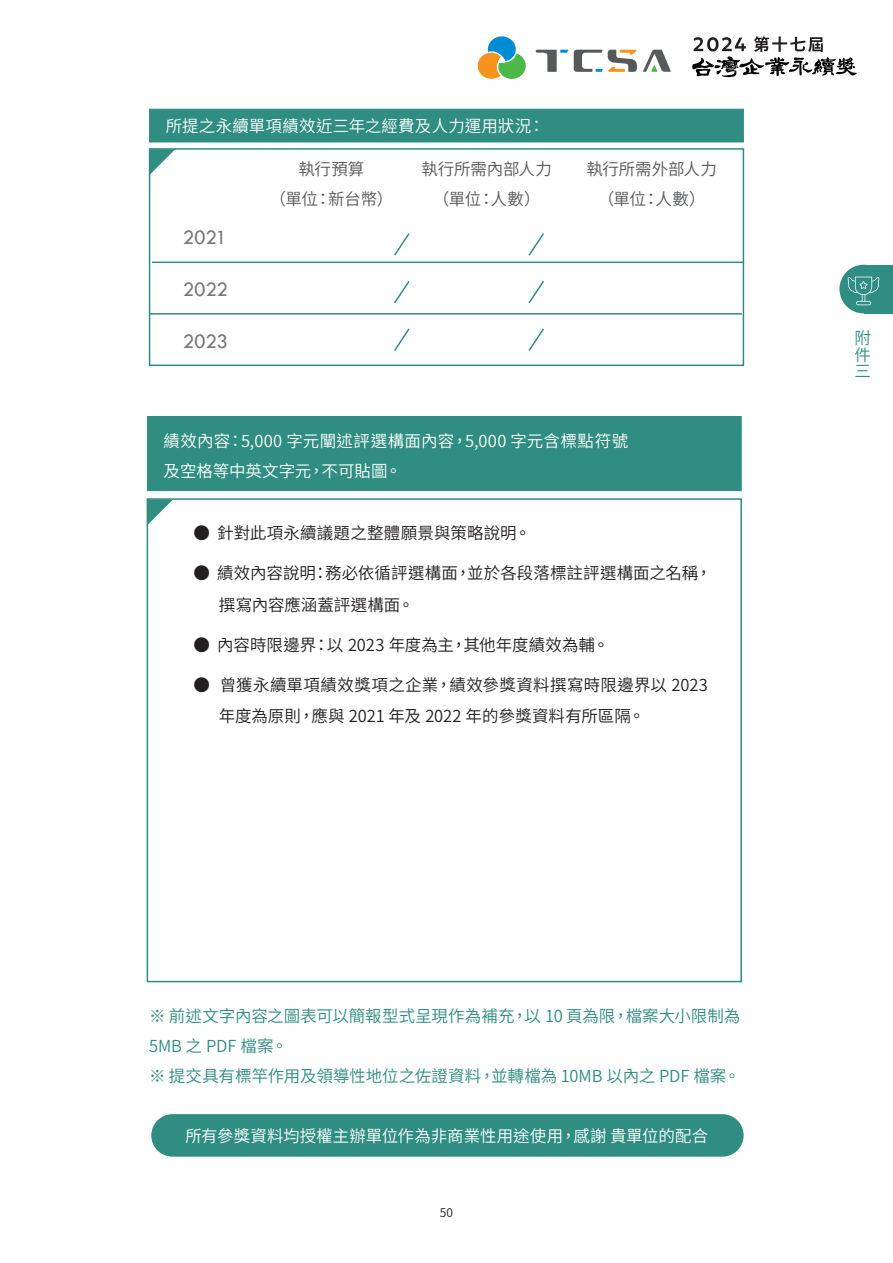
<style>
.page{position:relative;width:893px;height:1263px;background:#fff}
.page>*{position:absolute;margin:0;border:0;box-sizing:border-box;transform-origin:0 0}
.表格內文11靠左{font:21px "Tw Cen";letter-spacing:-.02em;color:#76787b}
.表格內文11靠左_退縮兩格{font:16.5px/31.5px "Source Han Sans TW";color:#231f20}
.項目內容_退縮零格{font:16.5px/16.5px "Source Han Sans TW";letter-spacing:-.005em;color:#2f8d82}
.項目內容_退縮零格-2{font:16.5px/30px "Source Han Sans TW";letter-spacing:.01em;color:#fff}
.項目內容_退縮零格-3{font:16.5px "Source Han Sans TW";letter-spacing:-.01em;color:#57585a}
.表格內文11白{font:16.5px "Source Han Sans TW";color:#fff}
.t1{font:12px "Source Han Sans TW";color:#231f20}
</style>
<div class="page">
<svg style="left:574px;top:50px;width:63px;height:22px"></svg>
<svg style="left:536px;top:50px;width:32px;height:22px"></svg>
<svg style="left:643px;top:50px;width:28px;height:22px"></svg>
<svg style="left:477px;top:36px;width:49px;height:43px"></svg>
<svg style="left:692px;top:36px;width:165px;height:41px"></svg>
<div style="left:147px;top:498px;width:595px;height:484px;border:2px solid #2f8d82"></div>
<div style="left:149px;top:109px;width:595px;height:33px;background:#2f8d82;border:1px solid #2f8d82"></div>
<div style="left:149px;top:148px;width:595px;height:218px;border:2px solid #2f8d82"></div>
<svg style="left:150px;top:149px;width:25px;height:26px"></svg>
<hr style="left:152px;top:262px;width:592px;height:1px;background:#2f8d82">
<hr style="left:150px;top:313px;width:592px;height:2px;background:#2f8d82">
<svg style="left:394px;top:233px;width:16px;height:23px"></svg>
<svg style="left:528px;top:233px;width:16px;height:23px"></svg>
<svg style="left:394px;top:281px;width:16px;height:23px"></svg>
<svg style="left:528px;top:281px;width:16px;height:23px"></svg>
<svg style="left:394px;top:328px;width:16px;height:23px"></svg>
<svg style="left:528px;top:328px;width:16px;height:23px"></svg>
<div style="left:147px;top:416px;width:594px;height:75px;background:#2f8d82"></div>
<svg style="left:148px;top:499px;width:25px;height:26px"></svg>
<div style="left:864px;top:265px;width:29px;height:48px;background:#2f8d82"></div>
<div style="left:839px;top:265px;width:48px;height:48px;background:#2f8d82;border-radius:50%"></div>
<svg style="left:847px;top:277px;width:33px;height:28px"></svg>
<div style="left:151px;top:1114px;width:593px;height:43px;background:#2f8d82;border-radius:21px"></div>
<p class="項目內容_退縮零格-2" style="left:166px;top:111px;width:381px">所提之永續單項績效近三年之經費及人力運用狀況：</p>
<p class="項目內容_退縮零格-3" style="left:299px;top:160px;width:67px">執行預算</p>
<p class="項目內容_退縮零格-3" style="left:270px;top:190px;width:113px">（單位：新台幣）</p>
<p class="項目內容_退縮零格-3" style="left:422px;top:160px;width:132px">執行所需內部人力</p>
<p class="項目內容_退縮零格-3" style="left:433px;top:190px;width:97px">（單位：人數）</p>
<p class="項目內容_退縮零格-3" style="left:586px;top:160px;width:132px">執行所需外部人力</p>
<p class="項目內容_退縮零格-3" style="left:598px;top:190px;width:97px">（單位：人數）</p>
<p class="表格內文11靠左" style="left:183px;top:225px;width:46px">2021</p>
<p class="表格內文11靠左" style="left:183px;top:277px;width:47px">2022</p>
<p class="表格內文11靠左" style="left:183px;top:329px;width:47px">2023</p>
<p class="項目內容_退縮零格" style="left:855px;top:330px;width:17px;text-align:justify">附件三</p>
<p class="項目內容_退縮零格-2" style="left:164px;top:426px;width:466px">績效內容：5,000 字元闡述評選構面內容，5,000 字元含標點符號及空格等中英文字元，不可貼圖。</p>
<p class="表格內文11靠左_退縮兩格" style="left:193px;top:518px;width:339px">● 針對此項永續議題之整體願景與策略說明。</p>
<p class="表格內文11靠左_退縮兩格" style="left:219px;top:558px;width:495px;text-indent:-26px">● 績效內容說明：務必依循評選構面，並於各段落標註評選構面之名稱，撰寫內容應涵蓋評選構面。</p>
<p class="表格內文11靠左_退縮兩格" style="left:193px;top:629px;width:417px">● 內容時限邊界：以 2023 年度為主，其他年度績效為輔。</p>
<p class="表格內文11靠左_退縮兩格" style="left:219px;top:669px;width:490px;text-indent:-26px">● 曾獲永續單項績效獎項之企業，績效參獎資料撰寫時限邊界以 2023年度為原則，應與 2021 年及 2022 年的參獎資料有所區隔。</p>
<p class="項目內容_退縮零格" style="left:149px;top:1002px;width:593px;line-height:30px">※ 前述文字內容之圖表可以簡報型式呈現作為補充，以 10 頁為限，檔案大小限制為<br>5MB 之 PDF 檔案。</p>
<p class="項目內容_退縮零格" style="left:149px;top:1068px;width:593px">※ 提交具有標竿作用及領導性地位之佐證資料，並轉檔為 10MB 以內之 PDF 檔案。</p>
<p class="表格內文11白" style="left:185px;top:1126px;width:524px">所有參獎資料均授權主辦單位作為非商業性用途使用，感謝 貴單位的配合</p>
<p class="t1" style="left:440px;top:1205px;width:15px">50</p>
</div>
